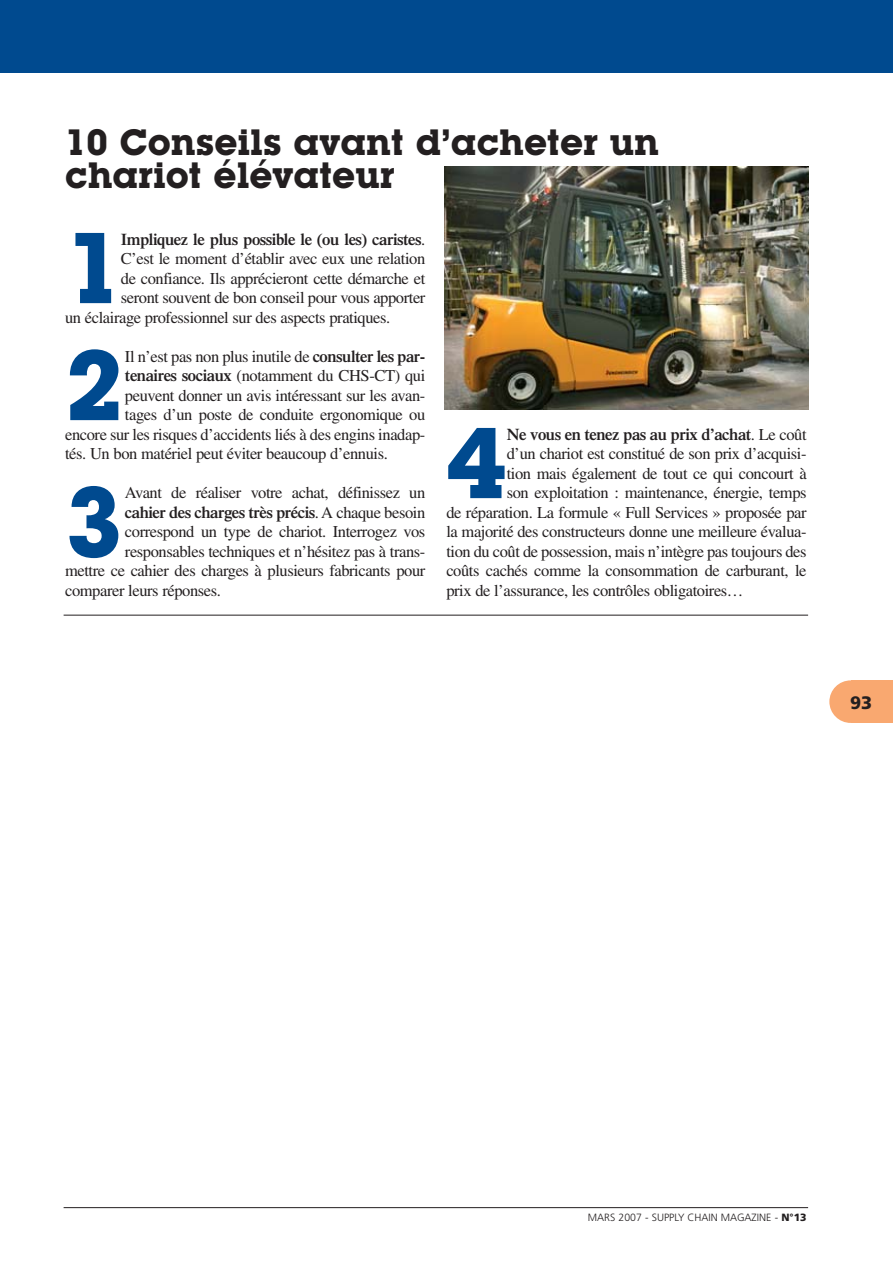
<style>
.page{position:relative;width:893px;height:1263px;background:#fff}
.page>*{position:absolute;margin:0;border:0;box-sizing:border-box;transform-origin:0 0}
.t1{font:700 98.7px "Lubalin Graph IT Cby BT";color:#004a8f}
.t2{font:700 97.65px "Lubalin Graph IT Cby BT";color:#004a8f}
.t3{font:700 36px/33px "Lubalin Graph IT Cby BT";color:#231f20}
.t4{font:900 18px "Frutiger";color:#231f20}
.t5{font:16.5px "Times";letter-spacing:-.025em;color:#231f20}
.t6{font:600 16.5px "Times";letter-spacing:-.025em;color:#231f20}
.t7{font:300 10.5px "Frutiger";color:#231f20}
.s1{font-weight:400}
.s2{font-weight:600}
.s3{font-weight:900}
</style>
<div class="page">
<div style="left:829px;top:680px;width:42px;height:43px;background:#f9a870;border-radius:50%"></div>
<div style="left:851px;top:680px;width:41px;height:43px;background:#f9a870"></div>
<hr style="left:64px;top:1207px;width:744px;height:1px;background:#231f20">
<div style="left:0;top:0;width:892px;height:72px;background:#004a8f"></div>
<hr style="left:64px;top:615px;width:744px;height:1px;background:#231f20">
<img style="left:445px;top:167px;width:363px;height:243px">
<h3 class="t3" style="left:65px;top:130px;width:595px">10 Conseils avant d’acheter un chariot élévateur</h3>
<h1 class="t1" style="left:65px;top:233px;width:60px">1</h1>
<p class="t6" style="left:121px;top:233px;width:306px">Impliquez le plus possible le (ou les) caristes<span class="s1">.</span></p>
<p class="t5" style="left:121px;top:253px;width:306px">C’est le moment d’établir avec eux une relation</p>
<p class="t5" style="left:121px;top:272px;width:306px">de confiance. Ils apprécieront cette démarche et</p>
<p class="t5" style="left:121px;top:292px;width:306px">seront souvent de bon conseil pour vous apporter</p>
<p class="t5" style="left:65px;top:311px;width:327px">un éclairage professionnel sur des aspects pratiques.</p>
<h2 class="t2" style="left:65px;top:351px;width:60px">2</h2>
<p class="t5" style="left:125px;top:350px;width:302px">Il n’est pas non plus inutile de <span class="s2">consulter les par-</span></p>
<p class="t5" style="left:125px;top:370px;width:302px"><span class="s2">tenaires sociaux</span> (notamment du CHS-CT) qui</p>
<p class="t5" style="left:125px;top:389px;width:302px">peuvent donner un avis intéressant sur les avan-</p>
<p class="t5" style="left:125px;top:409px;width:302px">tages d’un poste de conduite ergonomique ou</p>
<p class="t5" style="left:65px;top:428px;width:362px">encore sur les risques d’accidents liés à des engins inadap-</p>
<p class="t5" style="left:65px;top:448px;width:324px">tés. Un bon matériel peut éviter beaucoup d’ennuis.</p>
<h2 class="t2" style="left:65px;top:487px;width:60px">3</h2>
<p class="t5" style="left:125px;top:487px;width:302px">Avant de réaliser votre achat, définissez un</p>
<p class="t6" style="left:125px;top:506px;width:302px">cahier des charges très précis<span class="s1">. A chaque besoin</span></p>
<p class="t5" style="left:125px;top:526px;width:302px">correspond un type de chariot. Interrogez vos</p>
<p class="t5" style="left:125px;top:545px;width:302px">responsables techniques et n’hésitez pas à trans-</p>
<p class="t5" style="left:65px;top:565px;width:362px">mettre ce cahier des charges à plusieurs fabricants pour</p>
<p class="t5" style="left:65px;top:584px;width:157px">comparer leurs réponses.</p>
<h1 class="t1" style="left:446px;top:428px;width:60px">4</h1>
<p class="t6" style="left:506px;top:428px;width:301px">Ne vous en tenez pas au prix d’achat<span class="s1">. Le coût</span></p>
<p class="t5" style="left:506px;top:448px;width:301px">d’un chariot est constitué de son prix d’acquisi-</p>
<p class="t5" style="left:506px;top:467px;width:301px">tion mais également de tout ce qui concourt à</p>
<p class="t5" style="left:506px;top:487px;width:301px">son exploitation : maintenance, énergie, temps</p>
<p class="t5" style="left:446px;top:506px;width:362px">de réparation. La formule « Full Services » proposée par</p>
<p class="t5" style="left:446px;top:526px;width:362px">la majorité des constructeurs donne une meilleure évalua-</p>
<p class="t5" style="left:446px;top:545px;width:362px">tion du coût de possession, mais n’intègre pas toujours des</p>
<p class="t5" style="left:446px;top:565px;width:362px">coûts cachés comme la consommation de carburant, le</p>
<p class="t5" style="left:446px;top:584px;width:298px">prix de l’assurance, les contrôles obligatoires…</p>
<p class="t4" style="left:850px;top:695px;width:24px">93</p>
<p class="t7" style="left:588px;top:1213px;width:220px">MARS 2007 - SUPPLY CHAIN MAGAZINE - <span class="s3">N°13</span></p>
</div>
